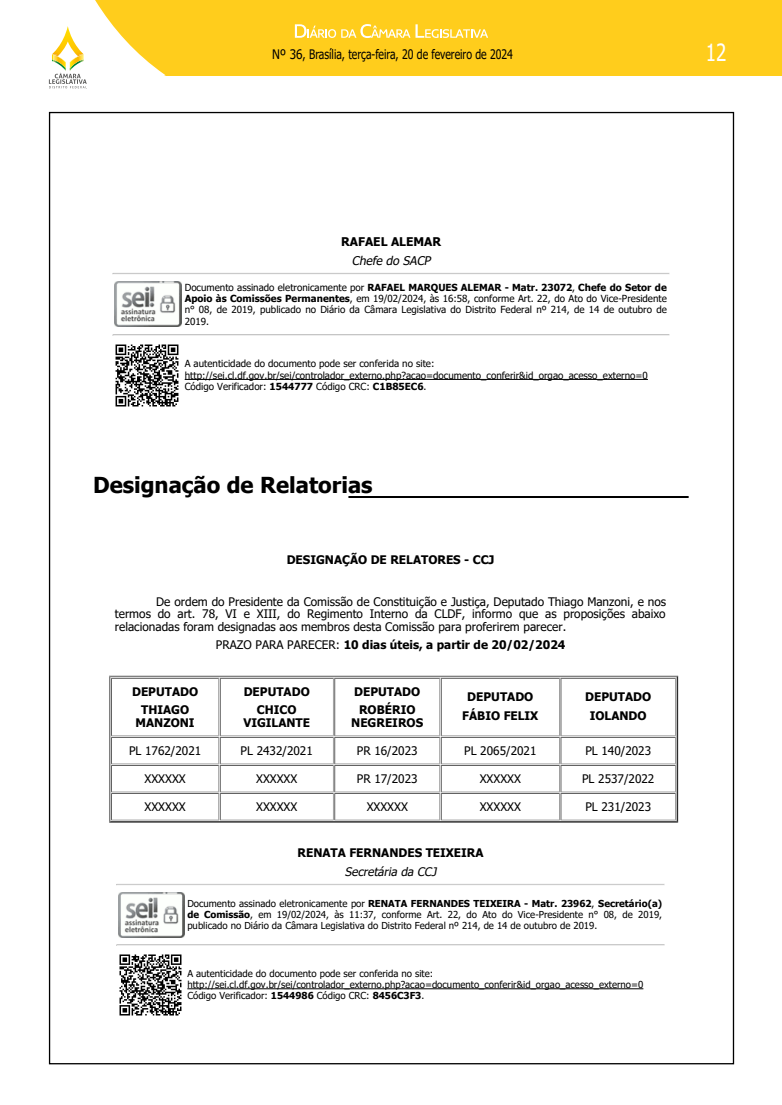
<style>
.page{position:relative;width:782px;height:1105px;background:#fff}
.page>*{position:absolute;margin:0;border:0;box-sizing:border-box;transform-origin:0 0}
.t1{font:23.6px "Tahoma";color:#fff;scale:.8 1}
.t2{font:700 22px "Tahoma";color:#000}
.t3{font:13.1px "Tahoma";color:#000;scale:.9 1}
.t4{font:700 12px "Tahoma";color:#000}
.t5{font:italic 12px "Tahoma";color:#000}
.t6{font:11.8px/12.5px "Tahoma";color:#000;text-align:justify}
.t7{font:700 11.8px/18.5px "Tahoma";color:#000;text-align:center}
.t8{font:italic 11.8px "Tahoma";color:#000}
.t9{font:9.8px/11.3px "Tahoma";color:#000;text-align:justify}
.t10{font:9.6px/11.1px "Tahoma";color:#000;text-align:justify}
.s1{font-weight:700}
.s2{font-weight:400}
</style>
<div class="page">
<div style="left:0;top:0;width:781px;height:75px;background:#ffcd1c"></div>
<svg style="left:0;top:0;width:165px;height:89px"></svg>
<svg style="left:295px;top:24px;width:193px;height:14px"></svg>
<svg style="left:113px;top:273px;width:556px;height:1px"></svg>
<svg style="left:113px;top:334px;width:556px;height:2px"></svg>
<img style="left:115px;top:282px;width:67px;height:45px">
<img style="left:115px;top:344px;width:64px;height:63px">
<hr style="left:185px;top:379px;width:462px;height:1px;background:#000">
<svg style="left:109px;top:676px;width:568px;height:147px"></svg>
<svg style="left:116px;top:884px;width:548px;height:2px"></svg>
<svg style="left:116px;top:944px;width:548px;height:2px"></svg>
<img style="left:118px;top:893px;width:66px;height:44px">
<img style="left:119px;top:954px;width:63px;height:62px">
<hr style="left:187px;top:988px;width:456px;height:1px;background:#000">
<hr style="left:348px;top:496px;width:340px;height:2px;background:#000">
<h3 class="t3" style="left:272px;top:46px;width:269px">Nº 36, Brasília, terça-feira, 20 de fevereiro de 2024</h3>
<h1 class="t1" style="left:705px;top:36px;width:27px">12</h1>
<p class="t4" style="left:341px;top:233px;width:101px">RAFAEL ALEMAR</p>
<p class="t5" style="left:351px;top:252px;width:83px">Chefe do SACP</p>
<p class="t9" style="left:185px;top:282px;width:483px">Documento assinado eletronicamente por <span class="s1">RAFAEL MARQUES ALEMAR - Matr. 23072</span>, <span class="s1">Chefe do Setor de Apoio às Comissões Permanentes</span>, em 19/02/2024, às 16:58, conforme Art. 22, do Ato do Vice-Presidente n° 08, de 2019, publicado no Diário da Câmara Legislativa do Distrito Federal nº 214, de 14 de outubro de 2019.</p>
<p class="t9" style="left:185px;top:359px;width:464px;text-align:left">A autenticidade do documento pode ser conferida no site: http://sei.cl.df.gov.br/sei/controlador_externo.php?acao=documento_conferir&amp;id_orgao_acesso_externo=0<br>Código Verificador: <span class="s1">1544777</span> Código CRC: <span class="s1">C1B85EC6</span>.</p>
<h2 class="t2" style="left:93px;top:470px;width:281px">Designação de Relatorias</h2>
<p class="t7" style="left:286px;top:551px;width:209px">DESIGNAÇÃO DE RELATORES - CCJ</p>
<p class="t6" style="left:115px;top:596px;width:552px;text-indent:41px">De ordem do Presidente da Comissão de Constituição e Justiça, Deputado Thiago Manzoni, e nos termos do art. 78, VI e XIII, do Regimento Interno da CLDF, informo que as proposições abaixo relacionadas foram designadas aos membros desta Comissão para proferirem parecer.</p>
<p class="t7" style="left:216px;top:636px;width:351px"><span class="s2">PRAZO PARA PARECER:</span> 10 dias úteis, a partir de 20/02/2024</p>
<p class="t7" style="left:132px;top:682px;width:68px">DEPUTADO<br>THIAGO</p>
<p class="t7" style="left:135px;top:713px;width:61px">MANZONI</p>
<p class="t7" style="left:354px;top:682px;width:68px">DEPUTADO<br>ROBÉRIO</p>
<p class="t7" style="left:351px;top:713px;width:73px">NEGREIROS</p>
<p class="t7" style="left:243px;top:682px;width:68px">DEPUTADO<br>CHICO</p>
<p class="t7" style="left:243px;top:713px;width:68px">VIGILANTE</p>
<p class="t7" style="left:462px;top:688px;width:78px">DEPUTADO<br>FÁBIO FELIX</p>
<p class="t7" style="left:585px;top:688px;width:68px">DEPUTADO<br>IOLANDO</p>
<p class="t6" style="left:129px;top:745px;width:74px">PL 1762/2021</p>
<p class="t6" style="left:240px;top:745px;width:74px">PL 2432/2021</p>
<p class="t6" style="left:357px;top:745px;width:62px">PR 16/2023</p>
<p class="t6" style="left:464px;top:745px;width:74px">PL 2065/2021</p>
<p class="t6" style="left:585px;top:745px;width:67px">PL 140/2023</p>
<p class="t6" style="left:144px;top:773px;width:43px">XXXXXX</p>
<p class="t6" style="left:256px;top:773px;width:43px">XXXXXX</p>
<p class="t6" style="left:357px;top:773px;width:62px">PR 17/2023</p>
<p class="t6" style="left:479px;top:773px;width:43px">XXXXXX</p>
<p class="t6" style="left:582px;top:773px;width:74px">PL 2537/2022</p>
<p class="t6" style="left:144px;top:801px;width:43px">XXXXXX</p>
<p class="t6" style="left:256px;top:801px;width:43px">XXXXXX</p>
<p class="t6" style="left:366px;top:801px;width:43px">XXXXXX</p>
<p class="t6" style="left:479px;top:801px;width:43px">XXXXXX</p>
<p class="t6" style="left:585px;top:801px;width:67px">PL 231/2023</p>
<p class="t7" style="left:297px;top:844px;width:187px">RENATA FERNANDES TEIXEIRA</p>
<p class="t8" style="left:345px;top:864px;width:96px">Secretária da CCJ</p>
<p class="t10" style="left:187px;top:898px;width:476px">Documento assinado eletronicamente por <span class="s1">RENATA FERNANDES TEIXEIRA - Matr. 23962</span>, <span class="s1">Secretário(a) de Comissão</span>, em 19/02/2024, às 11:37, conforme Art. 22, do Ato do Vice-Presidente n° 08, de 2019, publicado no Diário da Câmara Legislativa do Distrito Federal nº 214, de 14 de outubro de 2019.</p>
<p class="t10" style="left:187px;top:968px;width:457px;text-align:left">A autenticidade do documento pode ser conferida no site: http://sei.cl.df.gov.br/sei/controlador_externo.php?acao=documento_conferir&amp;id_orgao_acesso_externo=0<br>Código Verificador: <span class="s1">1544986</span> Código CRC: <span class="s1">8456C3F3</span>.</p>
</div>
